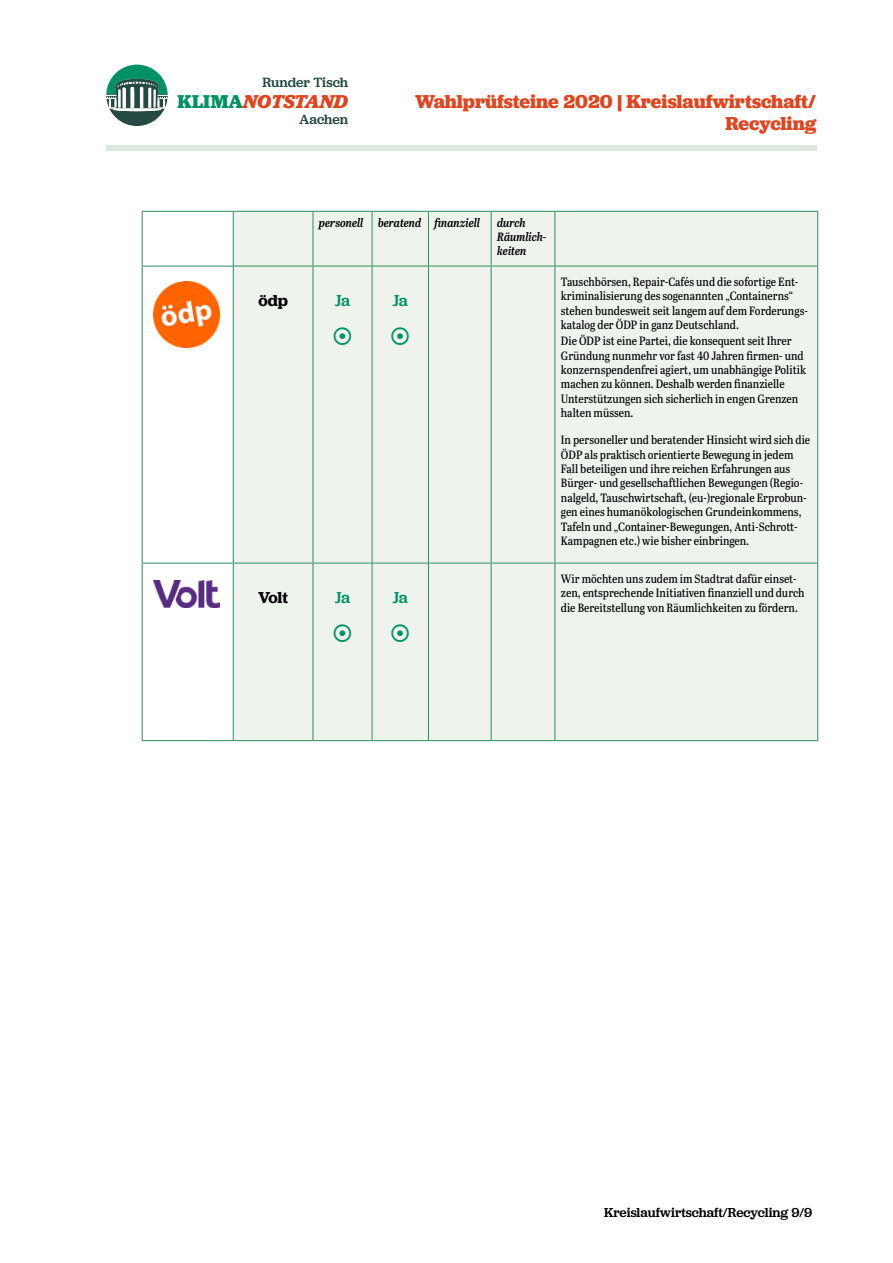
<style>
.page{position:relative;width:893px;height:1263px;background:#fff}
.page>*{position:absolute;margin:0;border:0;box-sizing:border-box;transform-origin:0 0}
.t1{font:700 19.5px/22.5px "Jubilat";color:#df4620;text-align:right}
.t2{font:italic 700 19.35px "Jubilat";color:#de451f}
.t3{font:500 16.5px "Jubilat";letter-spacing:-.03em;color:#009264}
.t4{font:600 16.5px "Jubilat";letter-spacing:-.005em;color:#000}
.t5{font:500 13.95px "Jubilat";color:#244a43}
.t6{font:500 13.5px "Jubilat";color:#000}
.t7{font:12px/14.4px "Abril Titling Cnd";color:#000}
.t8{font:italic 12px/14.4px "Abril Titling Cnd Sb";letter-spacing:-.005em;color:#000}
.s1{font-style:normal;color:#009264}
</style>
<div class="page">
<svg style="left:106px;top:64px;width:62px;height:62px"></svg>
<div style="left:234px;top:212px;width:583px;height:528px;background:#eef3ee"></div>
<hr style="left:142px;top:211px;width:91px;height:1px;background:#2d8c5d">
<hr style="left:142px;top:212px;width:1px;height:54px;background:#2d8c5d">
<hr style="left:233px;top:211px;width:80px;height:1px;background:#2d8c5d">
<hr style="left:233px;top:212px;width:1px;height:54px;background:#2d8c5d">
<hr style="left:313px;top:211px;width:59px;height:1px;background:#2d8c5d">
<hr style="left:313px;top:212px;width:1px;height:54px;background:#2d8c5d">
<hr style="left:372px;top:211px;width:56px;height:1px;background:#2d8c5d">
<hr style="left:372px;top:212px;width:1px;height:54px;background:#2d8c5d">
<hr style="left:428px;top:211px;width:63px;height:1px;background:#2d8c5d">
<hr style="left:428px;top:212px;width:1px;height:54px;background:#2d8c5d">
<hr style="left:491px;top:211px;width:64px;height:1px;background:#2d8c5d">
<hr style="left:491px;top:212px;width:1px;height:54px;background:#2d8c5d">
<hr style="left:555px;top:211px;width:263px;height:1px;background:#2d8c5d">
<hr style="left:555px;top:212px;width:1px;height:54px;background:#2d8c5d">
<hr style="left:817px;top:212px;width:1px;height:54px;background:#2d8c5d">
<hr style="left:142px;top:266px;width:91px;height:1px;background:#2d8c5d">
<hr style="left:142px;top:266px;width:1px;height:297px;background:#2d8c5d">
<hr style="left:233px;top:266px;width:80px;height:1px;background:#2d8c5d">
<hr style="left:233px;top:266px;width:1px;height:297px;background:#2d8c5d">
<hr style="left:313px;top:266px;width:59px;height:1px;background:#2d8c5d">
<hr style="left:313px;top:266px;width:1px;height:297px;background:#2d8c5d">
<hr style="left:372px;top:266px;width:56px;height:1px;background:#2d8c5d">
<hr style="left:372px;top:266px;width:1px;height:297px;background:#2d8c5d">
<hr style="left:428px;top:266px;width:63px;height:1px;background:#2d8c5d">
<hr style="left:428px;top:266px;width:1px;height:297px;background:#2d8c5d">
<hr style="left:491px;top:266px;width:64px;height:1px;background:#2d8c5d">
<hr style="left:491px;top:266px;width:1px;height:297px;background:#2d8c5d">
<hr style="left:555px;top:266px;width:263px;height:1px;background:#2d8c5d">
<hr style="left:555px;top:266px;width:1px;height:297px;background:#2d8c5d">
<hr style="left:817px;top:266px;width:1px;height:297px;background:#2d8c5d">
<hr style="left:142px;top:563px;width:91px;height:1px;background:#2d8c5d">
<hr style="left:142px;top:563px;width:1px;height:177px;background:#2d8c5d">
<hr style="left:233px;top:563px;width:80px;height:1px;background:#2d8c5d">
<hr style="left:233px;top:563px;width:1px;height:177px;background:#2d8c5d">
<hr style="left:313px;top:563px;width:59px;height:1px;background:#2d8c5d">
<hr style="left:313px;top:563px;width:1px;height:177px;background:#2d8c5d">
<hr style="left:372px;top:563px;width:56px;height:1px;background:#2d8c5d">
<hr style="left:372px;top:563px;width:1px;height:177px;background:#2d8c5d">
<hr style="left:428px;top:563px;width:63px;height:1px;background:#2d8c5d">
<hr style="left:428px;top:563px;width:1px;height:177px;background:#2d8c5d">
<hr style="left:491px;top:563px;width:64px;height:1px;background:#2d8c5d">
<hr style="left:491px;top:563px;width:1px;height:177px;background:#2d8c5d">
<hr style="left:555px;top:563px;width:263px;height:1px;background:#2d8c5d">
<hr style="left:555px;top:563px;width:1px;height:177px;background:#2d8c5d">
<hr style="left:817px;top:563px;width:1px;height:177px;background:#2d8c5d">
<hr style="left:142px;top:740px;width:91px;height:1px;background:#2d8c5d">
<hr style="left:233px;top:740px;width:80px;height:1px;background:#2d8c5d">
<hr style="left:313px;top:740px;width:59px;height:1px;background:#2d8c5d">
<hr style="left:372px;top:740px;width:56px;height:1px;background:#2d8c5d">
<hr style="left:428px;top:740px;width:63px;height:1px;background:#2d8c5d">
<hr style="left:491px;top:740px;width:64px;height:1px;background:#2d8c5d">
<hr style="left:555px;top:740px;width:263px;height:1px;background:#2d8c5d">
<div style="left:106px;top:146px;width:710px;height:5px;background:#dce8df"></div>
<img style="left:154px;top:282px;width:66px;height:66px">
<img style="left:154px;top:580px;width:66px;height:28px">
<svg style="left:334px;top:328px;width:17px;height:17px"></svg>
<svg style="left:392px;top:328px;width:17px;height:17px"></svg>
<svg style="left:334px;top:625px;width:17px;height:17px"></svg>
<svg style="left:392px;top:625px;width:17px;height:17px"></svg>
<p class="t5" style="left:262px;top:74px;width:87px">Runder Tisch</p>
<h2 class="t2" style="left:178px;top:89px;width:172px"><span class="s1">KLIMA</span>NOTSTAND</h2>
<p class="t5" style="left:299px;top:110px;width:51px">Aachen</p>
<h1 class="t1" style="left:415px;top:90px;width:403px">Wahlprüfsteine 2020 | Kreislaufwirtschaft/<br>Recycling</h1>
<p class="t8" style="left:319px;top:215px;width:163px">personell beratend finanziell</p>
<p class="t8" style="left:497px;top:215px;width:51px">durch<br>Räumlich&shy;keiten</p>
<h3 class="t4" style="left:258px;top:290px;width:31px">ödp</h3>
<h3 class="t3" style="left:335px;top:289px;width:17px">Ja</h3>
<h3 class="t3" style="left:393px;top:289px;width:17px">Ja</h3>
<h3 class="t4" style="left:258px;top:587px;width:31px">Volt</h3>
<h3 class="t3" style="left:335px;top:586px;width:17px">Ja</h3>
<h3 class="t3" style="left:393px;top:586px;width:17px">Ja</h3>
<p class="t7" style="left:561px;top:274px;width:248px">Tauschbörsen, Repair-Cafés und die sofortige Ent&shy;kriminalisierung des sogenannten „Containerns“ stehen bundesweit seit langem auf dem Forderungs&shy;katalog der ÖDP in ganz Deutschland.</p>
<p class="t7" style="left:561px;top:333px;width:247px">Die ÖDP ist eine Partei, die konsequent seit Ihrer Gründung nunmehr vor fast 40 Jahren firmen- und konzernspendenfrei agiert, um unabhängige Politik machen zu können. Deshalb werden finanzielle Unterstützungen sich sicherlich in engen Grenzen halten müssen.</p>
<p class="t7" style="left:561px;top:432px;width:251px">In personeller und beratender Hinsicht wird sich die ÖDP als praktisch orientierte Bewegung in jedem Fall beteiligen und ihre reichen Erfahrungen aus Bürger- und gesellschaftlichen Bewegungen (Regio&shy;nalgeld, Tauschwirtschaft, (eu-)regionale Erprobun&shy;gen eines humanökologischen Grundeinkommens, Tafeln und „Container-Bewegungen, Anti-Schrott-Kampagnen etc.) wie bisher einbringen.</p>
<p class="t7" style="left:561px;top:571px;width:245px">Wir möchten uns zudem im Stadtrat dafür einset&shy;zen, entsprechende Initiativen finanziell und durch die Bereitstellung von Räumlichkeiten zu fördern.</p>
<p class="t6" style="left:604px;top:1203px;width:210px">Kreislaufwirtschaft/Recycling 9/9</p>
</div>
